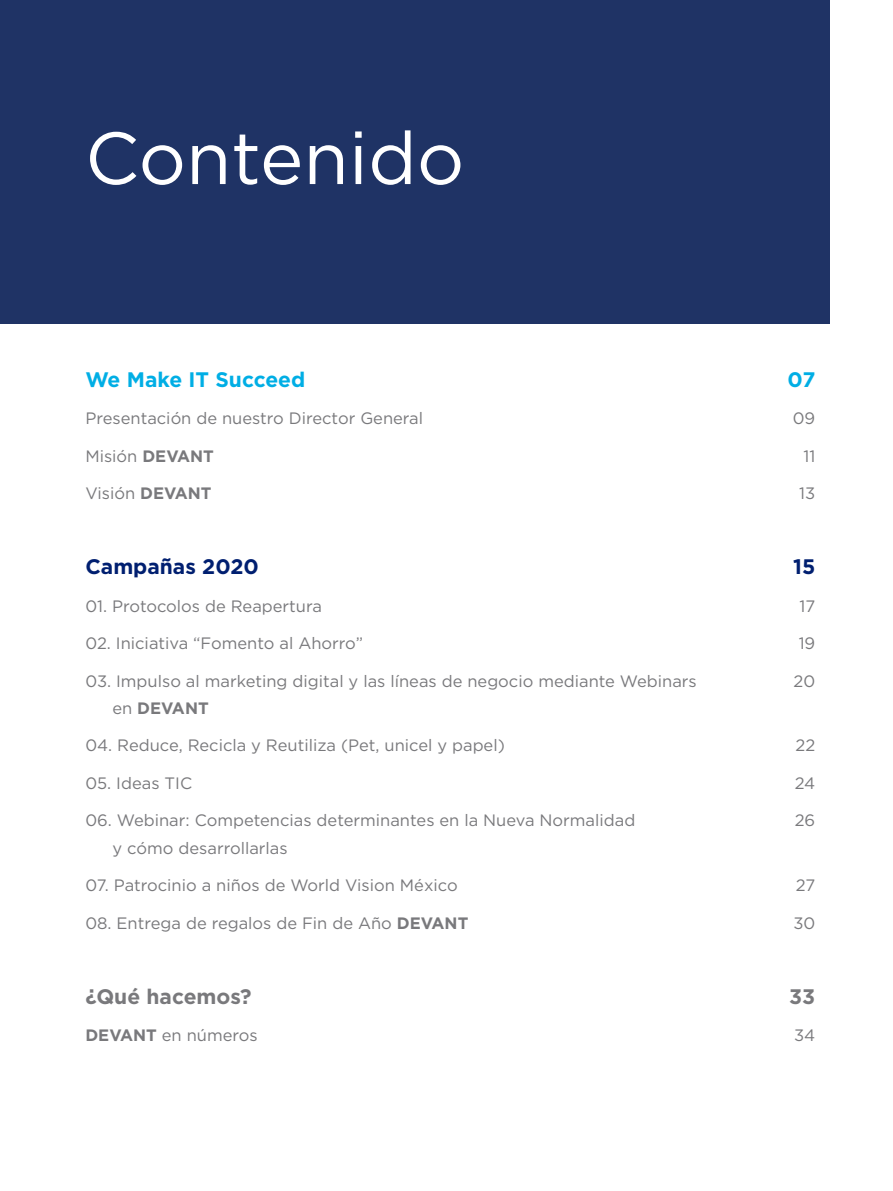
<style>
.page{position:relative;width:893px;height:1191px;background:#fff}
.page>*{position:absolute;margin:0;border:0;box-sizing:border-box;transform-origin:0 0}
.t1{font:73.5px "Gotham HTF";color:#fff}
.t2{font:700 21px "Gotham HTF";color:#00aee5}
.t3{font:700 21px "Gotham HTF";color:#001f70}
.t4{font:700 21px "Gotham HTF";color:#79797c}
.t5{font:16.5px/27px "Gotham HTF";color:#79797c}
.s1{font-weight:700}
</style>
<div class="page">
<div style="left:0;top:0;width:829px;height:323px;background:#1f3365"></div>
<p class="t1" style="left:85px;top:117px;width:381px">Contenido</p>
<p class="t2" style="left:85px;top:367px;width:221px">We Make IT Succeed</p>
<p class="t5" style="left:85px;top:405px;width:339px">Presentación de nuestro Director General</p>
<p class="t5" style="left:85px;top:442px;width:130px">Misión <span class="s1">DEVANT</span></p>
<p class="t5" style="left:85px;top:480px;width:128px">Visión <span class="s1">DEVANT</span></p>
<p class="t3" style="left:85px;top:555px;width:175px">Campañas 2020</p>
<p class="t5" style="left:85px;top:592px;width:238px">01. Protocolos de Reapertura</p>
<p class="t5" style="left:85px;top:630px;width:279px">02. Iniciativa “Fomento al Ahorro”</p>
<p class="t5" style="left:112px;top:667px;width:586px;text-indent:-27px">03. Impulso al marketing digital y las líneas de negocio mediante Webinars en <span class="s1">DEVANT</span></p>
<p class="t5" style="left:85px;top:732px;width:421px">04. Reduce, Recicla y Reutiliza (Pet, unicel y papel)</p>
<p class="t5" style="left:85px;top:769px;width:108px">05. Ideas TIC</p>
<p class="t5" style="left:112px;top:807px;width:524px;text-indent:-27px">06. Webinar: Competencias determinantes en la Nueva Normalidad y cómo desarrollarlas</p>
<p class="t5" style="left:85px;top:871px;width:374px">07. Patrocinio a niños de World Vision México</p>
<p class="t5" style="left:85px;top:909px;width:384px">08. Entrega de regalos de Fin de Año <span class="s1">DEVANT</span></p>
<p class="t4" style="left:85px;top:984px;width:168px">¿Qué hacemos?</p>
<p class="t5" style="left:85px;top:1021px;width:174px"><span class="s1">DEVANT</span> en números</p>
<p class="t2" style="left:787px;top:367px;width:29px">07</p>
<p class="t5" style="left:793px;top:405px;width:24px">09</p>
<p class="t5" style="left:803px;top:442px;width:13px">11</p>
<p class="t5" style="left:799px;top:480px;width:18px">13</p>
<p class="t3" style="left:793px;top:555px;width:24px">15</p>
<p class="t5" style="left:800px;top:592px;width:17px">17</p>
<p class="t5" style="left:799px;top:630px;width:18px">19</p>
<p class="t5" style="left:794px;top:667px;width:23px">20</p>
<p class="t5" style="left:795px;top:732px;width:21px">22</p>
<p class="t5" style="left:795px;top:769px;width:22px">24</p>
<p class="t5" style="left:795px;top:807px;width:22px">26</p>
<p class="t5" style="left:796px;top:871px;width:21px">27</p>
<p class="t5" style="left:793px;top:909px;width:23px">30</p>
<p class="t4" style="left:789px;top:984px;width:28px">33</p>
<p class="t5" style="left:794px;top:1021px;width:23px">34</p>
</div>
